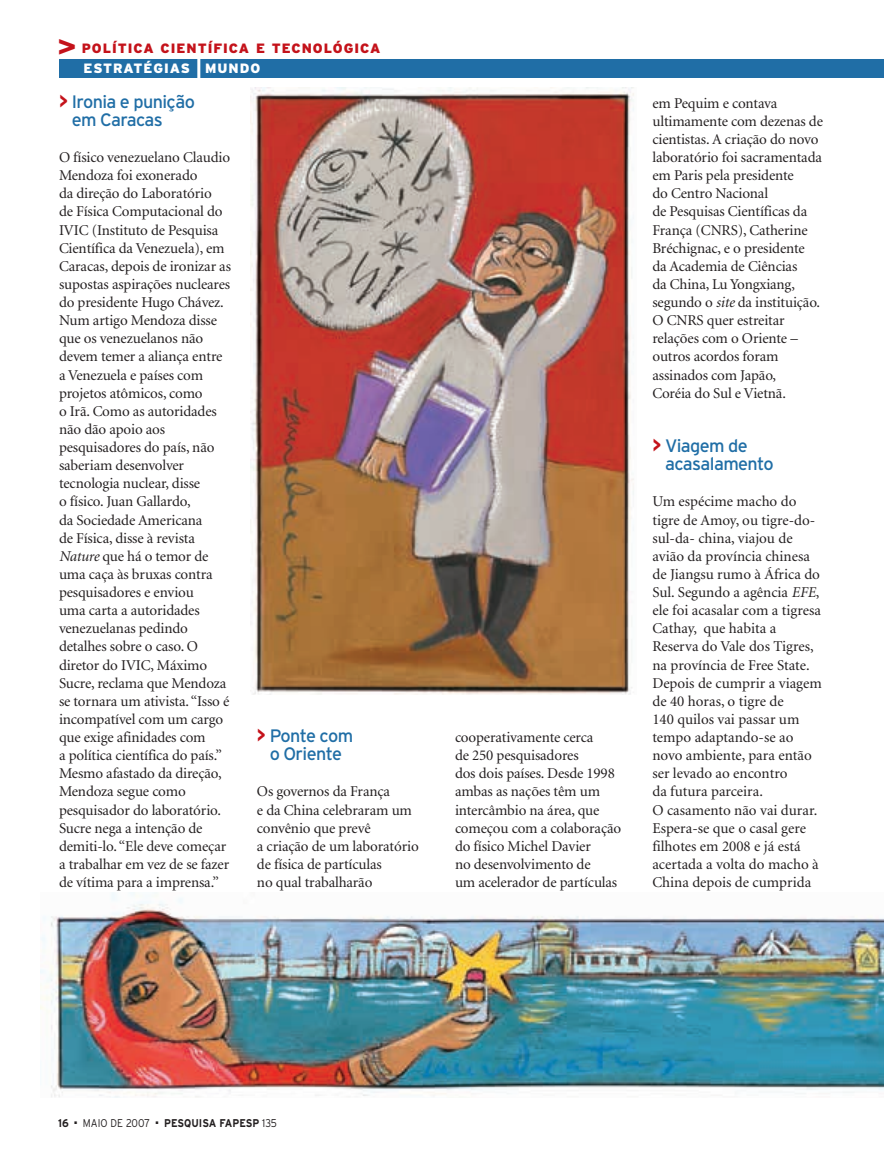
<style>
.page{position:relative;width:884px;height:1169px;background:#fff}
.page>*{position:absolute;margin:0;border:0;box-sizing:border-box;transform-origin:0 0}
.t1{font:600 31.95px "Franklin Gothic";color:#c4121a}
.t2{font:18px/18.1px "Interstate";letter-spacing:-.035em;color:#206ea6}
.t3{font:15px/18.1px "Minion";letter-spacing:-.01em;color:#231f20}
.t4{font:900 13.5px "Interstate";letter-spacing:.07em;color:#c4121a}
.t5{font:900 13.5px "Interstate";letter-spacing:.07em;color:#fff}
.t6{font:700 11.25px "Interstate";color:#231f20;scale:.9 1}
.t7{font:300 11.25px "Interstate";color:#231f20;scale:.9 1}
.s1{font-weight:700;font-size:20.25px;color:#c4121a}
.s2{font-style:italic}
.s3{font-weight:300}
</style>
<div class="page">
<img style="left:40px;top:59px;width:844px;height:1039px">
<h1 class="t1" style="left:57px;top:34px;width:21px">&gt;</h1>
<p class="t4" style="left:82px;top:43px;width:300px">POLÍTICA CIENTÍFICA E TECNOLÓGICA</p>
<p class="t5" style="left:84px;top:64px;width:178px">ESTRATÉGIAS MUNDO</p>
<p class="t2" style="left:72px;top:94px;width:125px;text-indent:-13px"><span class="s1">&gt;</span> Ironia e punição em Caracas</p>
<p class="t3" style="left:59px;top:149px;width:173px">O físico venezuelano Claudio<br>Mendoza foi exonerado<br>da direção do Laboratório<br>de Física Computacional do<br>IVIC (Instituto de Pesquisa<br>Científica da Venezuela), em<br>Caracas, depois de ironizar as supostas aspirações nucleares do presidente Hugo Chávez.<br>Num artigo Mendoza disse que os venezuelanos não devem temer a aliança entre a Venezuela e países com projetos atômicos, como<br>o Irã. Como as autoridades não dão apoio aos pesquisadores do país, não saberiam desenvolver tecnologia nuclear, disse<br>o físico. Juan Gallardo,<br>da Sociedade Americana<br>de Física, disse à revista<br><span class="s2">Nature</span> que há o temor de uma caça às bruxas contra pesquisadores e enviou<br>uma carta a autoridades venezuelanas pedindo detalhes sobre o caso. O diretor do IVIC, Máximo<br>Sucre, reclama que Mendoza se tornara um ativista. “Isso é incompatível com um cargo que exige afinidades com<br>a política científica do país.”<br>Mesmo afastado da direção,<br>Mendoza segue como pesquisador do laboratório.<br>Sucre nega a intenção de demiti-lo. “Ele deve começar a trabalhar em vez de se fazer de vítima para a imprensa.”</p>
<p class="t2" style="left:257px;top:728px;width:98px;text-align:center"><span class="s1">&gt;</span> Ponte com o Oriente</p>
<p class="t3" style="left:257px;top:784px;width:163px">Os governos da França<br>e da China celebraram um convênio que prevê<br>a criação de um laboratório de física de partículas<br>no qual trabalharão</p>
<p class="t3" style="left:455px;top:729px;width:168px">cooperativamente cerca<br>de 250 pesquisadores<br>dos dois países. Desde 1998 ambas as nações têm um intercâmbio na área, que começou com a colaboração do físico Michel Davier<br>no desenvolvimento de<br>um acelerador de partículas</p>
<p class="t3" style="left:652px;top:95px;width:172px">em Pequim e contava ultimamente com dezenas de cientistas. A criação do novo laboratório foi sacramentada em Paris pela presidente<br>do Centro Nacional<br>de Pesquisas Científicas da<br>França (CNRS), Catherine<br>Bréchignac, e o presidente<br>da Academia de Ciências<br>da China, Lu Yongxiang, segundo o <span class="s2">site</span> da instituição.<br>O CNRS quer estreitar relações com o Oriente – outros acordos foram assinados com Japão,<br>Coréia do Sul e Vietnã.</p>
<p class="t2" style="left:665px;top:438px;width:110px;text-indent:-13px"><span class="s1">&gt;</span> Viagem de acasalamento</p>
<p class="t3" style="left:652px;top:494px;width:171px">Um espécime macho do tigre de Amoy, ou tigre-do&shy;sul-da- china, viajou de avião da província chinesa de Jiangsu rumo à África do<br>Sul. Segundo a agência <span class="s2">EFE</span>, ele foi acasalar com a tigresa<br>Cathay, que habita a<br>Reserva do Vale dos Tigres, na província de Free State.<br>Depois de cumprir a viagem de 40 horas, o tigre de<br>140 quilos vai passar um tempo adaptando-se ao novo ambiente, para então ser levado ao encontro<br>da futura parceira.<br>O casamento não vai durar.<br>Espera-se que o casal gere filhotes em 2008 e já está acertada a volta do macho à<br>China depois de cumprida</p>
<p class="t6" style="left:58px;top:1118px;width:13px">16</p>
<p class="t7" style="left:75px;top:1118px;width:85px">■ MAIO DE 2007</p>
<p class="t6" style="left:156px;top:1118px;width:136px">■ PESQUISA FAPESP <span class="s3">135</span></p>
</div>
